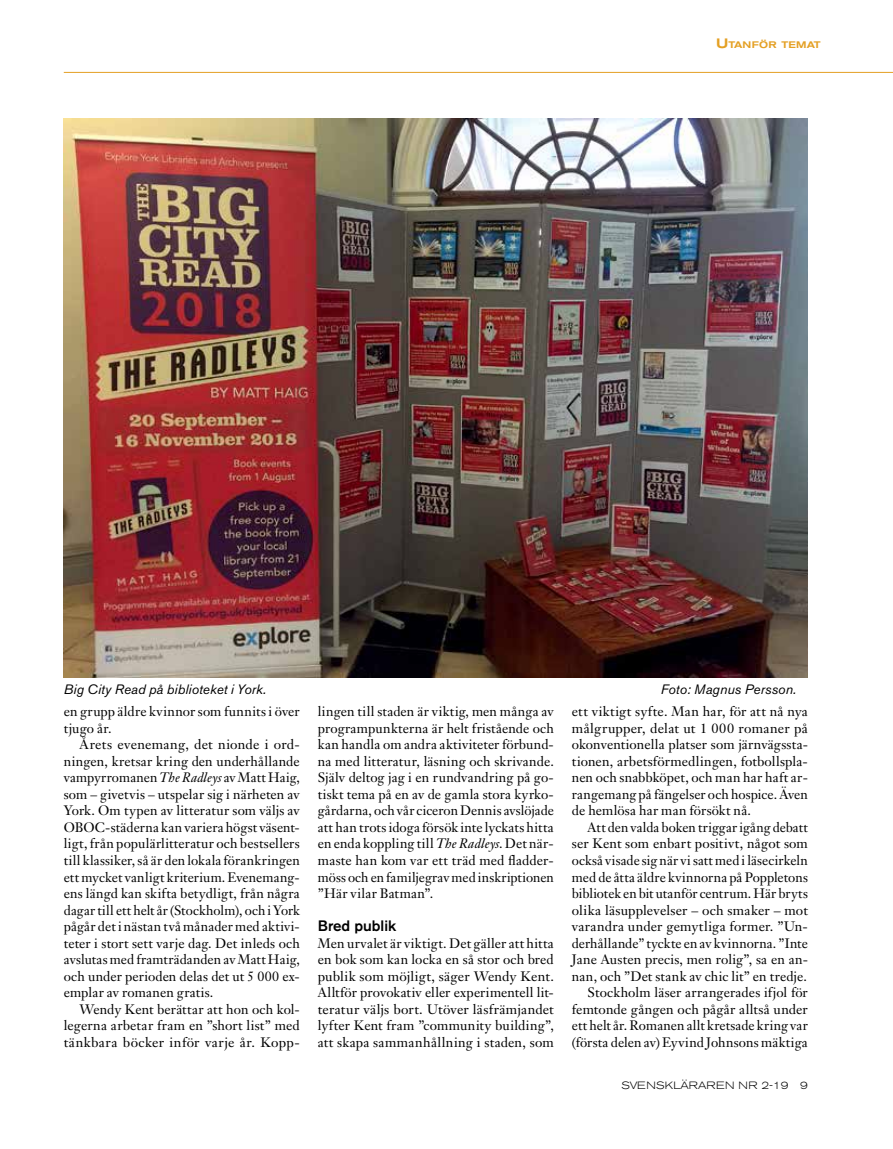
<style>
.page{position:relative;width:893px;height:1149px;background:#fff}
.page>*{position:absolute;margin:0;border:0;box-sizing:border-box;transform-origin:0 0}
.t1{font:500 15px "Akzidenz Grotesk BE";color:#000}
.t2{font:13.5px/16.5px "Janson Text";letter-spacing:.01em;color:#000;text-align:justify}
.t3{font:italic 13.5px "Akzidenz Grotesk BE";letter-spacing:.01em;color:#000}
.t4{font:300 expanded 10.5px "Akzidenz Grotesk BE";letter-spacing:.01em;color:#000}
.t5{font:500 expanded 9.45px "Akzidenz Grotesk BE";color:#e4a024}
.s1{font-size:13.5px}
.s2{font-style:italic}
</style>
<div class="page">
<hr style="left:64px;top:72px;width:829px;height:1px;background:#e4a024">
<img style="left:64px;top:118px;width:744px;height:559px">
<p class="t5" style="left:716px;top:39px;width:106px"><span class="s1">U</span>TANFÖR TEMAT</p>
<p class="t3" style="left:64px;top:681px;width:204px">Big City Read på biblioteket i York.</p>
<p class="t3" style="left:661px;top:681px;width:137px">Foto: Magnus Persson.</p>
<p class="t2" style="left:64px;top:703px;width:238px">en grupp äldre kvinnor som funnits i över tjugo år.</p>
<p class="t2" style="left:64px;top:736px;width:238px;text-indent:16px">Årets evenemang, det nionde i ord&shy;ningen, kretsar kring den underhållande vampyrromanen <span class="s2">The Radleys</span> av Matt Haig, som – givetvis – utspelar sig i närheten av York. Om typen av litteratur som väljs av OBOC-städerna kan variera högst väsent&shy;ligt, från populärlitteratur och bestsellers till klassiker, så är den lokala förankringen ett mycket vanligt kriterium. Evenemang&shy;ens längd kan skifta betydligt, från några dagar till ett helt år (Stockholm), och i York pågår det i nästan två månader med aktivi&shy;teter i stort sett varje dag. Det inleds och avslutas med framträdanden av Matt Haig, och under perioden delas det ut 5 000 ex&shy;emplar av romanen gratis.</p>
<p class="t2" style="left:64px;top:1000px;width:238px;text-indent:16px">Wendy Kent berättar att hon och kol&shy;legerna arbetar fram en ”short list” med tänkbara böcker inför varje år. Kopp-</p>
<p class="t2" style="left:318px;top:703px;width:238px">lingen till staden är viktig, men många av programpunkterna är helt fristående och kan handla om andra aktiviteter förbund&shy;na med litteratur, läsning och skrivande.<br>Själv deltog jag i en rundvandring på go&shy;tiskt tema på en av de gamla stora kyrko&shy;gårdarna, och vår ciceron Dennis avslöjade att han trots idoga försök inte lyckats hitta en enda koppling till <span class="s2">The Radleys</span>. Det när&shy;maste han kom var ett träd med fladder&shy;möss och en familjegrav med inskriptionen ”Här vilar Batman”.</p>
<p class="t1" style="left:318px;top:916px;width:80px">Bred publik</p>
<p class="t2" style="left:318px;top:934px;width:238px">Men urvalet är viktigt. Det gäller att hitta en bok som kan locka en så stor och bred publik som möjligt, säger Wendy Kent.<br>Alltför provokativ eller experimentell lit&shy;teratur väljs bort. Utöver läsfrämjandet lyfter Kent fram ”community building”, att skapa sammanhållning i staden, som</p>
<p class="t2" style="left:572px;top:703px;width:238px">ett viktigt syfte. Man har, för att nå nya målgrupper, delat ut 1 000 romaner på okonventionella platser som järnvägssta&shy;tionen, arbetsförmedlingen, fotbollspla&shy;nen och snabbköpet, och man har haft ar&shy;rangemang på fängelser och hospice. Även de hemlösa har man försökt nå.</p>
<p class="t2" style="left:572px;top:818px;width:238px;text-align:right">Att den valda boken triggar igång debatt ser Kent som enbart positivt, något som också visade sig när vi satt med i läsecirkeln med de åtta äldre kvinnorna på Poppletons bibliotek en bit utanför centrum. Här bryts olika läsupplevelser – och smaker – mot varandra under gemytliga former. ”Un&shy;derhållande” tyckte en av kvinnorna. ”Inte Jane Austen precis, men rolig”, sa en an&shy;nan, och ”Det stank av chic lit” en tredje.<br>Stockholm läser arrangerades ifjol för femtonde gången och pågår alltså under ett helt år. Romanen allt kretsade kring var (första delen av) Eyvind Johnsons mäktiga</p>
<p class="t4" style="left:621px;top:1078px;width:188px">SVENSKLÄRAREN NR 2-19 9</p>
</div>
